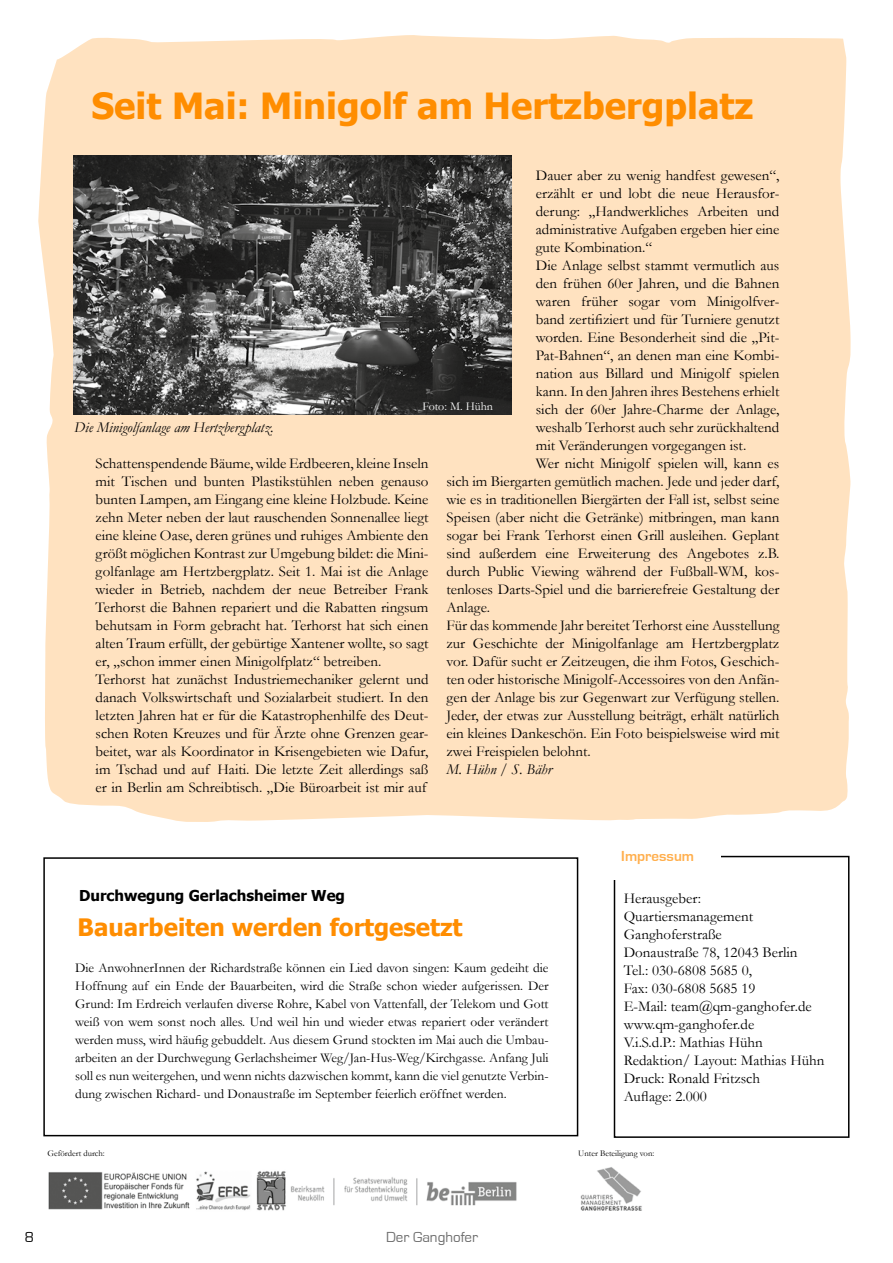
<style>
.page{position:relative;width:893px;height:1263px;background:#fff}
.page>*{position:absolute;margin:0;border:0;box-sizing:border-box;transform-origin:0 0}
.t1{font:700 36px "Tahoma";color:#ff8d00}
.t2{font:700 24px "Tahoma";color:#ff8d00}
.t3{font:15px/18px "Garamond";color:#000}
.t4{font:italic 15px "Garamond";color:#000}
.t5{font:700 15px "Tahoma";color:#000}
.t6{font:15px "Eurostile";color:#6e6e6e}
.t7{font:700 15px "Eurostile";color:#ffaf4d}
.t8{font:15px "Eurostile";color:#000}
.t9{font:13.5px/18px "Garamond";color:#000;text-align:justify}
.t10{font:12px "Garamond";color:#fff}
.t11{font:8.7px "Garamond";color:#000}
</style>
<div class="page">
<div style="left:38px;top:35px;width:813px;height:787px;background:#ffe2c0"></div>
<div style="left:43px;top:857px;width:535px;height:279px;border:2px solid #000"></div>
<img style="left:73px;top:156px;width:438px;height:258px">
<img style="left:48px;top:1171px;width:469px;height:40px">
<img style="left:580px;top:1167px;width:62px;height:44px">
<div style="left:614px;top:856px;width:235px;height:282px;border:2px solid #000"></div>
<div style="left:613px;top:846px;width:108px;height:34px;background:#fff"></div>
<h1 class="t1" style="left:91px;top:80px;width:664px">Seit Mai: Minigolf am Hertzbergplatz</h1>
<p class="t3" style="left:536px;top:166px;width:245px">Dauer aber zu wenig handfest gewesen“,</p>
<p class="t3" style="left:536px;top:184px;width:245px">erzählt er und lobt die neue Herausfor-</p>
<p class="t3" style="left:536px;top:202px;width:245px">derung: „Handwerkliches Arbeiten und</p>
<p class="t3" style="left:536px;top:220px;width:245px">administrative Aufgaben ergeben hier eine</p>
<p class="t3" style="left:536px;top:238px;width:118px">gute Kombination.“</p>
<p class="t3" style="left:536px;top:256px;width:245px">Die Anlage selbst stammt vermutlich aus</p>
<p class="t3" style="left:536px;top:274px;width:245px">den frühen 60er Jahren, und die Bahnen</p>
<p class="t3" style="left:536px;top:292px;width:245px">waren früher sogar vom Minigolfver-</p>
<p class="t3" style="left:536px;top:310px;width:245px">band zertifiziert und für Turniere genutzt</p>
<p class="t3" style="left:536px;top:328px;width:245px">worden. Eine Besonderheit sind die „Pit-</p>
<p class="t3" style="left:536px;top:346px;width:245px">Pat-Bahnen“, an denen man eine Kombi-</p>
<p class="t3" style="left:536px;top:364px;width:245px">nation aus Billard und Minigolf spielen</p>
<p class="t3" style="left:536px;top:382px;width:245px">kann. In den Jahren ihres Bestehens erhielt</p>
<p class="t3" style="left:536px;top:400px;width:245px">sich der 60er Jahre-Charme der Anlage,</p>
<p class="t3" style="left:536px;top:418px;width:245px">weshalb Terhorst auch sehr zurückhaltend</p>
<p class="t3" style="left:536px;top:436px;width:212px">mit Veränderungen vorgegangen ist.</p>
<p class="t3" style="left:536px;top:454px;width:245px">Wer nicht Minigolf spielen will, kann es</p>
<p class="t3" style="left:446px;top:472px;width:334px">sich im Biergarten gemütlich machen. Jede und jeder darf,</p>
<p class="t3" style="left:446px;top:490px;width:334px">wie es in traditionellen Biergärten der Fall ist, selbst seine</p>
<p class="t3" style="left:446px;top:508px;width:334px">Speisen (aber nicht die Getränke) mitbringen, man kann</p>
<p class="t3" style="left:446px;top:526px;width:334px">sogar bei Frank Terhorst einen Grill ausleihen. Geplant</p>
<p class="t3" style="left:446px;top:544px;width:334px">sind außerdem eine Erweiterung des Angebotes z.B.</p>
<p class="t3" style="left:446px;top:562px;width:334px">durch Public Viewing während der Fußball-WM, kos-</p>
<p class="t3" style="left:446px;top:580px;width:334px">tenloses Darts-Spiel und die barrierefreie Gestaltung der</p>
<p class="t3" style="left:446px;top:598px;width:45px">Anlage.</p>
<p class="t3" style="left:446px;top:616px;width:334px">Für das kommende Jahr bereitet Terhorst eine Ausstellung</p>
<p class="t3" style="left:446px;top:634px;width:334px">zur Geschichte der Minigolfanlage am Hertzbergplatz</p>
<p class="t3" style="left:446px;top:652px;width:334px">vor. Dafür sucht er Zeitzeugen, die ihm Fotos, Geschich-</p>
<p class="t3" style="left:446px;top:670px;width:334px">ten oder historische Minigolf-Accessoires von den Anfän-</p>
<p class="t3" style="left:446px;top:688px;width:334px">gen der Anlage bis zur Gegenwart zur Verfügung stellen.</p>
<p class="t3" style="left:446px;top:706px;width:334px">Jeder, der etwas zur Ausstellung beiträgt, erhält natürlich</p>
<p class="t3" style="left:446px;top:724px;width:334px">ein kleines Dankeschön. Ein Foto beispielsweise wird mit</p>
<p class="t3" style="left:446px;top:742px;width:146px">zwei Freispielen belohnt.</p>
<p class="t4" style="left:446px;top:759px;width:107px">M. Hühn / S. Bähr</p>
<p class="t10" style="left:422px;top:398px;width:72px">Foto: M. Hühn</p>
<p class="t4" style="left:74px;top:417px;width:201px">Die Minigolfanlage am Hertzbergplatz.</p>
<p class="t3" style="left:96px;top:454px;width:334px">Schattenspendende Bäume, wilde Erdbeeren, kleine Inseln mit Tischen und bunten Plastikstühlen neben genauso bunten Lampen, am Eingang eine kleine Holzbude. Keine zehn Meter neben der laut rauschenden Sonnenallee liegt eine kleine Oase, deren grünes und ruhiges Ambiente den größt möglichen Kontrast zur Umgebung bildet: die Mini&shy;golfanlage am Hertzbergplatz. Seit 1. Mai ist die Anlage wieder in Betrieb, nachdem der neue Betreiber Frank Terhorst die Bahnen repariert und die Rabatten ringsum behutsam in Form gebracht hat. Terhorst hat sich einen alten Traum erfüllt, der gebürtige Xantener wollte, so sagt er, „schon immer einen Minigolfplatz“ betreiben.<br>Terhorst hat zunächst Industriemechaniker gelernt und danach Volkswirtschaft und Sozialarbeit studiert. In den letzten Jahren hat er für die Katastrophenhilfe des Deut&shy;schen Roten Kreuzes und für Ärzte ohne Grenzen gear&shy;beitet, war als Koordinator in Krisengebieten wie Dafur, im Tschad und auf Haiti. Die letzte Zeit allerdings saß er in Berlin am Schreibtisch. „Die Büroarbeit ist mir auf</p>
<p class="t5" style="left:79px;top:885px;width:267px">Durchwegung Gerlachsheimer Weg</p>
<h2 class="t2" style="left:78px;top:911px;width:387px">Bauarbeiten werden fortgesetzt</h2>
<p class="t9" style="left:75px;top:958px;width:475px">Die AnwohnerInnen der Richardstraße können ein Lied davon singen: Kaum gedeiht die Hoffnung auf ein Ende der Bauarbeiten, wird die Straße schon wieder aufgerissen. Der Grund: Im Erdreich verlaufen diverse Rohre, Kabel von Vattenfall, der Telekom und Gott weiß von wem sonst noch alles. Und weil hin und wieder etwas repariert oder verändert werden muss, wird häufig gebuddelt. Aus diesem Grund stockten im Mai auch die Umbau&shy;arbeiten an der Durchwegung Gerlachsheimer Weg/Jan-Hus-Weg/Kirchgasse. Anfang Juli soll es nun weitergehen, und wenn nichts dazwischen kommt, kann die viel genutzte Verbin&shy;dung zwischen Richard- und Donaustraße im September feierlich eröffnet werden.</p>
<p class="t7" style="left:621px;top:848px;width:74px">Impressum</p>
<p class="t3" style="left:624px;top:889px;width:202px">Herausgeber:<br>Quartiersmanagement<br>Ganghoferstraße<br>Donaustraße 78, 12043 Berlin<br>Tel.: 030-6808 5685 0,<br>Fax: 030-6808 5685 19<br>E-Mail: team@qm-ganghofer.de www.qm-ganghofer.de<br>V.i.S.d.P.: Mathias Hühn<br>Redaktion/ Layout: Mathias Hühn<br>Druck: Ronald Fritzsch<br>Auflage: 2.000</p>
<p class="t11" style="left:47px;top:1147px;width:59px">Gefördert durch:</p>
<p class="t11" style="left:578px;top:1147px;width:78px">Unter Beteiligung von:</p>
<p class="t8" style="left:25px;top:1229px;width:11px">8</p>
<p class="t6" style="left:386px;top:1229px;width:94px">Der Ganghofer</p>
</div>
